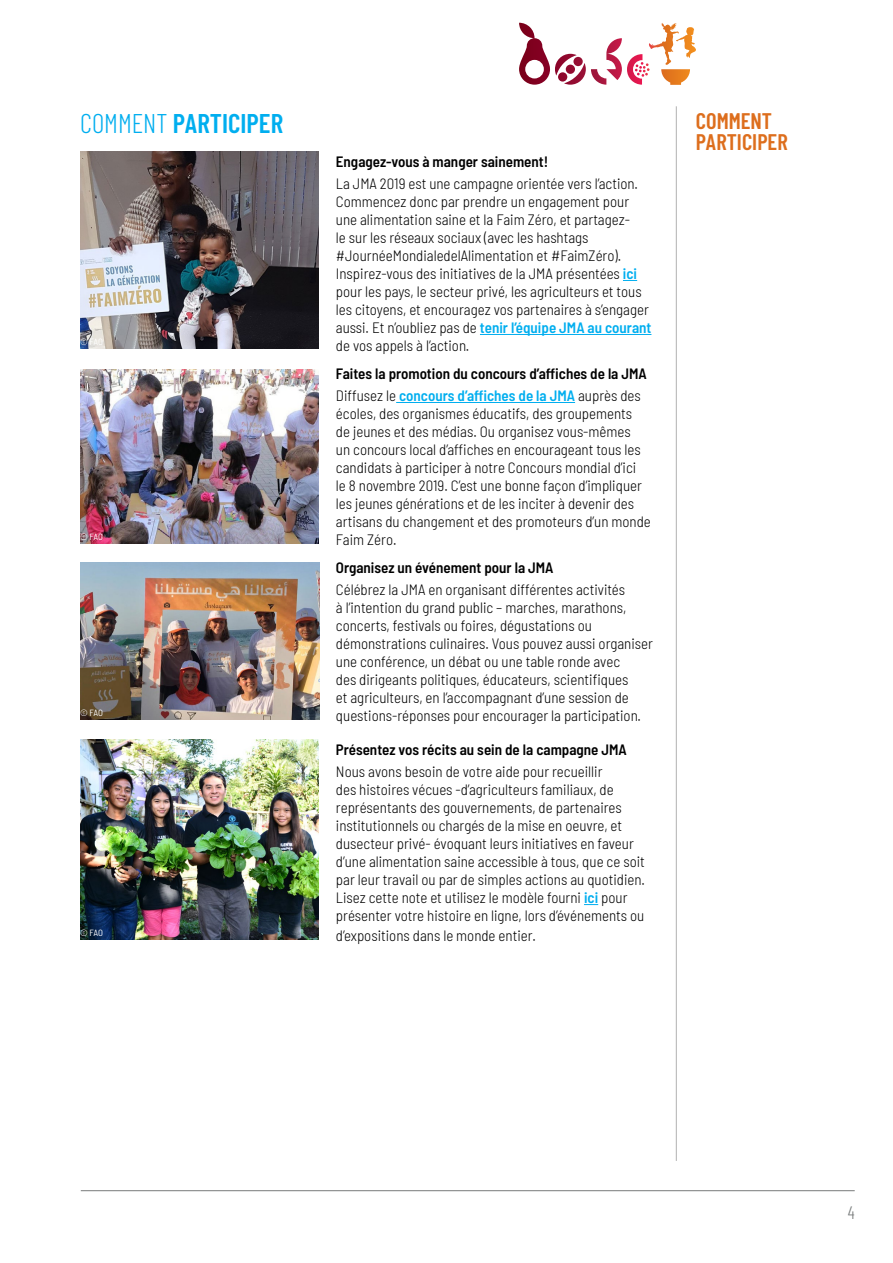
<style>
.page{position:relative;width:893px;height:1263px;background:#fff}
.page>*{position:absolute;margin:0;border:0;box-sizing:border-box;transform-origin:0 0}
.t1{font:600 27px "Barlow Condensed";color:#00aeef}
.t2{font:600 22.5px/21px "Barlow Condensed";color:#dd6e1d}
.t3{font:300 18px "Barlow Condensed";color:#787b7b}
.t4{font:300 semi-condensed 15px/18px "Barlow";color:#000}
.t5{font:600 semi-condensed 15px/22.2px "Barlow";color:#000}
.t6{font:semi-condensed 9px "Barlow";letter-spacing:-.025em;color:#fff}
.s1{font-weight:300}
.s2{font-weight:600;color:#00aeef}
.s3{color:#00aeef}
</style>
<div class="page">
<hr style="left:676px;top:106px;width:1px;height:1055px;background:#b1b1b1">
<hr style="left:81px;top:1190px;width:774px;height:1px;background:#787b7b">
<svg style="left:519px;top:23px;width:148px;height:62px"></svg>
<svg style="left:623px;top:280px;width:14px;height:1px"></svg>
<hr style="left:480px;top:334px;width:171px;height:1px;background:#00aeef">
<hr style="left:396px;top:402px;width:179px;height:1px;background:#00aeef">
<svg style="left:584px;top:904px;width:14px;height:1px"></svg>
<img style="left:80px;top:152px;width:239px;height:197px">
<img style="left:80px;top:369px;width:239px;height:174px">
<img style="left:80px;top:562px;width:239px;height:157px">
<img style="left:80px;top:739px;width:239px;height:201px">
<h1 class="t1" style="left:80px;top:107px;width:204px"><span class="s1">COMMENT</span> PARTICIPER</h1>
<p class="t6" style="left:80px;top:336px;width:25px">© FAO</p>
<p class="t6" style="left:80px;top:531px;width:25px">© FAO</p>
<p class="t6" style="left:80px;top:707px;width:25px">© FAO</p>
<p class="t6" style="left:80px;top:927px;width:25px">© FAO</p>
<p class="t5" style="left:336px;top:149px;width:214px">Engagez-vous à manger sainement!</p>
<p class="t4" style="left:336px;top:174px;width:317px">La JMA 2019 est une campagne orientée vers l’action.<br>Commencez donc par prendre un engagement pour une alimentation saine et la Faim Zéro, et partagez-<br>le sur les réseaux sociaux (avec les hashtags #JournéeMondialedelAlimentation et #FaimZéro).<br>Inspirez-vous des initiatives de la JMA présentées <span class="s2">ici </span>pour les pays, le secteur privé, les agriculteurs et tous les citoyens, et encouragez vos partenaires à s’engager aussi. Et n’oubliez pas de <span class="s2">tenir l’équipe JMA au courant </span>de vos appels à l’action.</p>
<p class="t5" style="left:336px;top:361px;width:312px">Faites la promotion du concours d’affiches de la JMA<br><span class="s1">Diffusez le</span> <span class="s3">concours d’affiches de la JMA</span> <span class="s1">auprès des</span></p>
<p class="t4" style="left:336px;top:404px;width:316px">écoles, des organismes éducatifs, des groupements<br>de jeunes et des médias. Ou organisez vous-mêmes<br>un concours local d’affiches en encourageant tous les candidats à participer à notre Concours mondial d’ici<br>le 8 novembre 2019. C’est une bonne façon d’impliquer les jeunes générations et de les inciter à devenir des artisans du changement et des promoteurs d’un monde Faim Zéro.</p>
<p class="t5" style="left:336px;top:555px;width:219px">Organisez un événement pour la JMA</p>
<p class="t4" style="left:336px;top:580px;width:319px">Célébrez la JMA en organisant différentes activités<br>à l’intention du grand public – marches, marathons, concerts, festivals ou foires, dégustations ou démonstrations culinaires. Vous pouvez aussi organiser une conférence, un débat ou une table ronde avec<br>des dirigeants politiques, éducateurs, scientifiques<br>et agriculteurs, en l’accompagnant d’une session de questions-réponses pour encourager la participation.</p>
<p class="t5" style="left:336px;top:737px;width:292px">Présentez vos récits au sein de la campagne JMA</p>
<p class="t4" style="left:336px;top:762px;width:310px">Nous avons besoin de votre aide pour recueillir<br>des histoires vécues -d’agriculteurs familiaux, de représentants des gouvernements, de partenaires institutionnels ou chargés de la mise en oeuvre, et dusecteur privé- évoquant leurs initiatives en faveur d’une alimentation saine accessible à tous, que ce soit par leur travail ou par de simples actions au quotidien.<br>Lisez cette note et utilisez le modèle fourni <span class="s2">ici</span> pour présenter votre histoire en ligne, lors d’événements ou</p>
<p class="t4" style="left:336px;top:925px;width:201px">d’expositions dans le monde entier.</p>
<h2 class="t2" style="left:696px;top:110px;width:93px">COMMENT<br>PARTICIPER</h2>
<p class="t3" style="left:848px;top:1201px;width:8px">4</p>
</div>
